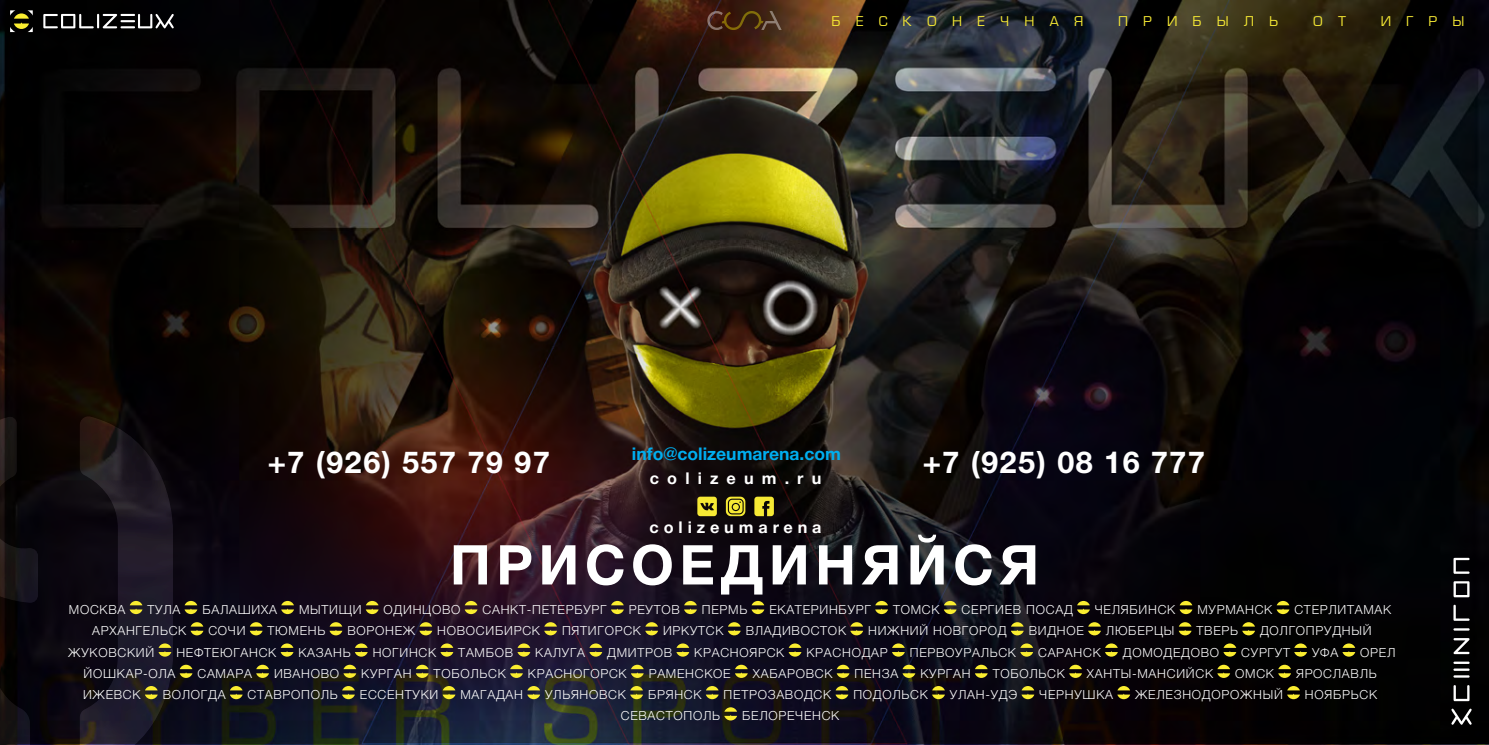
<style>
.page{position:relative;width:1489px;height:745px;background:#fff}
.page>*{position:absolute;margin:0;border:0;box-sizing:border-box;transform-origin:0 0}
.t1{font:468.75px "Marsh Stencil";color:#fff}
.t2{font:700 55px "Helvetica Neue Cyr";letter-spacing:.1em;color:#fff}
.t3{font:700 30.38px "Helvetica Neue Cyr";letter-spacing:.05em;color:#fff}
.t4{font:700 17.5px "Helvetica Neue Cyr";color:#00aeef}
.t5{font:700 16.25px "Helvetica Neue Cyr";letter-spacing:.3em;color:#fff}
.t6{font:700 16.25px "Helvetica Neue Cyr";letter-spacing:.5em;color:#fff}
.t7{font:15px "Iris Normal";letter-spacing:1em;color:#f6e934}
.t8{font:300 12.5px "Helvetica Neue Cyr";letter-spacing:.06em;color:#fff}
</style>
<div class="page">
<img style="left:0;top:0;width:1488px;height:744px">
<svg style="left:1453px;top:628px;width:16px;height:2px"></svg>
<svg style="left:1453px;top:661px;width:16px;height:16px"></svg>
<svg style="left:1453px;top:637px;width:16px;height:16px"></svg>
<svg style="left:1453px;top:684px;width:16px;height:16px"></svg>
<svg style="left:1453px;top:557px;width:16px;height:16px"></svg>
<svg style="left:1453px;top:581px;width:16px;height:16px"></svg>
<svg style="left:1451px;top:708px;width:20px;height:16px"></svg>
<svg style="left:1453px;top:604px;width:16px;height:16px"></svg>
<svg style="left:707px;top:11px;width:74px;height:19px"></svg>
<svg style="left:10px;top:10px;width:23px;height:22px"></svg>
<svg style="left:43px;top:14px;width:131px;height:14px"></svg>
<svg style="left:697px;top:496px;width:19px;height:20px"></svg>
<svg style="left:725px;top:496px;width:20px;height:20px"></svg>
<svg style="left:754px;top:496px;width:19px;height:20px"></svg>
<svg style="left:130px;top:600px;width:12px;height:13px"></svg>
<svg style="left:184px;top:600px;width:13px;height:13px"></svg>
<svg style="left:281px;top:600px;width:13px;height:13px"></svg>
<svg style="left:366px;top:600px;width:12px;height:13px"></svg>
<svg style="left:464px;top:600px;width:13px;height:13px"></svg>
<svg style="left:611px;top:600px;width:12px;height:13px"></svg>
<svg style="left:684px;top:600px;width:13px;height:13px"></svg>
<svg style="left:751px;top:600px;width:13px;height:13px"></svg>
<svg style="left:875px;top:600px;width:13px;height:13px"></svg>
<svg style="left:943px;top:600px;width:13px;height:13px"></svg>
<svg style="left:1076px;top:600px;width:13px;height:13px"></svg>
<svg style="left:1179px;top:600px;width:13px;height:13px"></svg>
<svg style="left:1276px;top:600px;width:13px;height:13px"></svg>
<svg style="left:190px;top:621px;width:13px;height:14px"></svg>
<svg style="left:250px;top:621px;width:12px;height:14px"></svg>
<svg style="left:329px;top:621px;width:13px;height:14px"></svg>
<svg style="left:419px;top:621px;width:13px;height:14px"></svg>
<svg style="left:544px;top:621px;width:13px;height:14px"></svg>
<svg style="left:645px;top:621px;width:13px;height:14px"></svg>
<svg style="left:727px;top:621px;width:13px;height:14px"></svg>
<svg style="left:850px;top:621px;width:13px;height:14px"></svg>
<svg style="left:1010px;top:621px;width:13px;height:14px"></svg>
<svg style="left:1088px;top:621px;width:12px;height:14px"></svg>
<svg style="left:1178px;top:621px;width:13px;height:14px"></svg>
<svg style="left:1242px;top:621px;width:12px;height:14px"></svg>
<svg style="left:158px;top:643px;width:13px;height:13px"></svg>
<svg style="left:280px;top:643px;width:13px;height:13px"></svg>
<svg style="left:355px;top:643px;width:13px;height:13px"></svg>
<svg style="left:440px;top:643px;width:13px;height:13px"></svg>
<svg style="left:517px;top:643px;width:13px;height:13px"></svg>
<svg style="left:589px;top:643px;width:13px;height:13px"></svg>
<svg style="left:676px;top:643px;width:13px;height:13px"></svg>
<svg style="left:788px;top:643px;width:13px;height:13px"></svg>
<svg style="left:892px;top:643px;width:12px;height:13px"></svg>
<svg style="left:1020px;top:643px;width:13px;height:13px"></svg>
<svg style="left:1104px;top:643px;width:13px;height:13px"></svg>
<svg style="left:1223px;top:643px;width:13px;height:13px"></svg>
<svg style="left:1294px;top:643px;width:12px;height:13px"></svg>
<svg style="left:1342px;top:643px;width:13px;height:13px"></svg>
<svg style="left:180px;top:664px;width:12px;height:13px"></svg>
<svg style="left:256px;top:664px;width:13px;height:13px"></svg>
<svg style="left:343px;top:664px;width:13px;height:13px"></svg>
<svg style="left:416px;top:664px;width:12px;height:13px"></svg>
<svg style="left:510px;top:664px;width:13px;height:13px"></svg>
<svg style="left:631px;top:664px;width:12px;height:13px"></svg>
<svg style="left:735px;top:664px;width:12px;height:13px"></svg>
<svg style="left:836px;top:664px;width:13px;height:13px"></svg>
<svg style="left:902px;top:664px;width:13px;height:13px"></svg>
<svg style="left:974px;top:664px;width:13px;height:13px"></svg>
<svg style="left:1069px;top:664px;width:12px;height:13px"></svg>
<svg style="left:1217px;top:664px;width:13px;height:13px"></svg>
<svg style="left:1278px;top:664px;width:12px;height:13px"></svg>
<svg style="left:145px;top:685px;width:13px;height:13px"></svg>
<svg style="left:230px;top:685px;width:13px;height:13px"></svg>
<svg style="left:342px;top:685px;width:13px;height:13px"></svg>
<svg style="left:442px;top:685px;width:13px;height:13px"></svg>
<svg style="left:527px;top:685px;width:13px;height:13px"></svg>
<svg style="left:630px;top:685px;width:13px;height:13px"></svg>
<svg style="left:705px;top:685px;width:13px;height:13px"></svg>
<svg style="left:835px;top:685px;width:13px;height:13px"></svg>
<svg style="left:932px;top:685px;width:12px;height:13px"></svg>
<svg style="left:1021px;top:685px;width:13px;height:13px"></svg>
<svg style="left:1117px;top:685px;width:13px;height:13px"></svg>
<svg style="left:1286px;top:685px;width:13px;height:13px"></svg>
<svg style="left:724px;top:706px;width:13px;height:14px"></svg>
<p class="t7" style="left:831px;top:14px;width:253px">БЕСКОНЕЧНАЯ</p>
<p class="t7" style="left:1118px;top:14px;width:161px">ПРИБЫЛЬ</p>
<p class="t7" style="left:1312px;top:14px;width:35px">О Т</p>
<p class="t7" style="left:1380px;top:14px;width:85px">ИГРЫ</p>
<h1 class="t1" style="left:-102px;top:324px;width:314px">9</h1>
<h3 class="t3" style="left:268px;top:445px;width:284px">+7 (926) 557 79 97</h3>
<h3 class="t4" style="left:632px;top:443px;width:211px">info@colizeumarena.com</h3>
<h3 class="t3" style="left:922px;top:445px;width:284px">+7 (925) 08 16 777</h3>
<h3 class="t6" style="left:649px;top:469px;width:128px">colizeum</h3>
<h3 class="t5" style="left:797px;top:469px;width:26px">r u</h3>
<h3 class="t5" style="left:784px;top:469px;width:6px">.</h3>
<h3 class="t5" style="left:649px;top:518px;width:173px">colizeumarena</h3>
<h2 class="t2" style="left:450px;top:534px;width:590px">ПРИСОЕДИНЯЙСЯ</h2>
<p class="t8" style="left:69px;top:602px;width:58px">МОСКВА</p>
<p class="t8" style="left:383px;top:602px;width:78px">ОДИНЦОВО</p>
<p class="t8" style="left:482px;top:602px;width:126px">САНКТ-ПЕТЕРБУРГ</p>
<p class="t8" style="left:628px;top:602px;width:52px">РЕУТОВ</p>
<p class="t8" style="left:893px;top:602px;width:48px">ТОМСК</p>
<p class="t8" style="left:961px;top:602px;width:113px">СЕРГИЕВ ПОСАД</p>
<p class="t8" style="left:1094px;top:602px;width:82px">ЧЕЛЯБИНСК</p>
<p class="t8" style="left:1197px;top:602px;width:76px">МУРМАНСК</p>
<p class="t8" style="left:1294px;top:602px;width:98px">СТЕРЛИТАМАК</p>
<p class="t8" style="left:147px;top:602px;width:34px">ТУЛА</p>
<p class="t8" style="left:202px;top:602px;width:76px">БАЛАШИХА</p>
<p class="t8" style="left:769px;top:602px;width:103px">ЕКАТЕРИНБУРГ</p>
<p class="t8" style="left:299px;top:602px;width:64px">МЫТИЩИ</p>
<p class="t8" style="left:702px;top:602px;width:47px">ПЕРМЬ</p>
<p class="t8" style="left:868px;top:623px;width:140px">НИЖНИЙ НОВГОРОД</p>
<p class="t8" style="left:1259px;top:623px;width:113px">ДОЛГОПРУДНЫЙ</p>
<p class="t8" style="left:92px;top:623px;width:96px">АРХАНГЕЛЬСК</p>
<p class="t8" style="left:208px;top:623px;width:39px">СОЧИ</p>
<p class="t8" style="left:267px;top:623px;width:59px">ТЮМЕНЬ</p>
<p class="t8" style="left:347px;top:623px;width:69px">ВОРОНЕЖ</p>
<p class="t8" style="left:437px;top:623px;width:104px">НОВОСИБИРСК</p>
<p class="t8" style="left:562px;top:623px;width:80px">ПЯТИГОРСК</p>
<p class="t8" style="left:663px;top:623px;width:62px">ИРКУТСК</p>
<p class="t8" style="left:745px;top:623px;width:102px">ВЛАДИВОСТОК</p>
<p class="t8" style="left:1028px;top:623px;width:57px">ВИДНОЕ</p>
<p class="t8" style="left:1105px;top:623px;width:70px">ЛЮБЕРЦЫ</p>
<p class="t8" style="left:1196px;top:623px;width:43px">ТВЕРЬ</p>
<p class="t8" style="left:68px;top:645px;width:87px">ЖУКОВСКИЙ</p>
<p class="t8" style="left:176px;top:645px;width:102px">НЕФТЕЮГАНСК</p>
<p class="t8" style="left:298px;top:645px;width:54px">КАЗАНЬ</p>
<p class="t8" style="left:372px;top:645px;width:65px">НОГИНСК</p>
<p class="t8" style="left:458px;top:645px;width:56px">ТАМБОВ</p>
<p class="t8" style="left:607px;top:645px;width:66px">ДМИТРОВ</p>
<p class="t8" style="left:694px;top:645px;width:92px">КРАСНОЯРСК</p>
<p class="t8" style="left:806px;top:645px;width:83px">КРАСНОДАР</p>
<p class="t8" style="left:909px;top:645px;width:108px">ПЕРВОУРАЛЬСК</p>
<p class="t8" style="left:1038px;top:645px;width:64px">САРАНСК</p>
<p class="t8" style="left:1122px;top:645px;width:98px">ДОМОДЕДОВО</p>
<p class="t8" style="left:1241px;top:645px;width:50px">СУРГУТ</p>
<p class="t8" style="left:1360px;top:645px;width:37px">ОРЕЛ</p>
<p class="t8" style="left:535px;top:645px;width:51px">КАЛУГА</p>
<p class="t8" style="left:1311px;top:645px;width:28px">УФА</p>
<p class="t8" style="left:84px;top:666px;width:93px">ЙОШКАР-ОЛА</p>
<p class="t8" style="left:1086px;top:666px;width:128px">ХАНТЫ-МАНСИЙСК</p>
<p class="t8" style="left:197px;top:666px;width:56px">САМАРА</p>
<p class="t8" style="left:274px;top:666px;width:67px">ИВАНОВО</p>
<p class="t8" style="left:433px;top:666px;width:74px">ТОБОЛЬСК</p>
<p class="t8" style="left:528px;top:666px;width:100px">КРАСНОГОРСК</p>
<p class="t8" style="left:648px;top:666px;width:83px">РАМЕНСКОЕ</p>
<p class="t8" style="left:752px;top:666px;width:81px">ХАБАРОВСК</p>
<p class="t8" style="left:854px;top:666px;width:45px">ПЕНЗА</p>
<p class="t8" style="left:992px;top:666px;width:74px">ТОБОЛЬСК</p>
<p class="t8" style="left:1234px;top:666px;width:40px">ОМСК</p>
<p class="t8" style="left:1295px;top:666px;width:82px">ЯРОСЛАВЛЬ</p>
<p class="t8" style="left:361px;top:666px;width:52px">КУРГАН</p>
<p class="t8" style="left:920px;top:666px;width:52px">КУРГАН</p>
<p class="t8" style="left:1135px;top:687px;width:149px">ЖЕЛЕЗНОДОРОЖНЫЙ</p>
<p class="t8" style="left:83px;top:687px;width:59px">ИЖЕВСК</p>
<p class="t8" style="left:163px;top:687px;width:64px">ВОЛОГДА</p>
<p class="t8" style="left:248px;top:687px;width:92px">СТАВРОПОЛЬ</p>
<p class="t8" style="left:360px;top:687px;width:80px">ЕССЕНТУКИ</p>
<p class="t8" style="left:545px;top:687px;width:82px">УЛЬЯНОВСК</p>
<p class="t8" style="left:648px;top:687px;width:55px">БРЯНСК</p>
<p class="t8" style="left:723px;top:687px;width:109px">ПЕТРОЗАВОДСК</p>
<p class="t8" style="left:853px;top:687px;width:76px">ПОДОЛЬСК</p>
<p class="t8" style="left:949px;top:687px;width:69px">УЛАН-УДЭ</p>
<p class="t8" style="left:1304px;top:687px;width:74px">НОЯБРЬСК</p>
<p class="t8" style="left:460px;top:687px;width:64px">МАГАДАН</p>
<p class="t8" style="left:1039px;top:687px;width:75px">ЧЕРНУШКА</p>
<p class="t8" style="left:742px;top:708px;width:99px">БЕЛОРЕЧЕНСК</p>
<p class="t8" style="left:620px;top:708px;width:101px">СЕВАСТОПОЛЬ</p>
</div>
